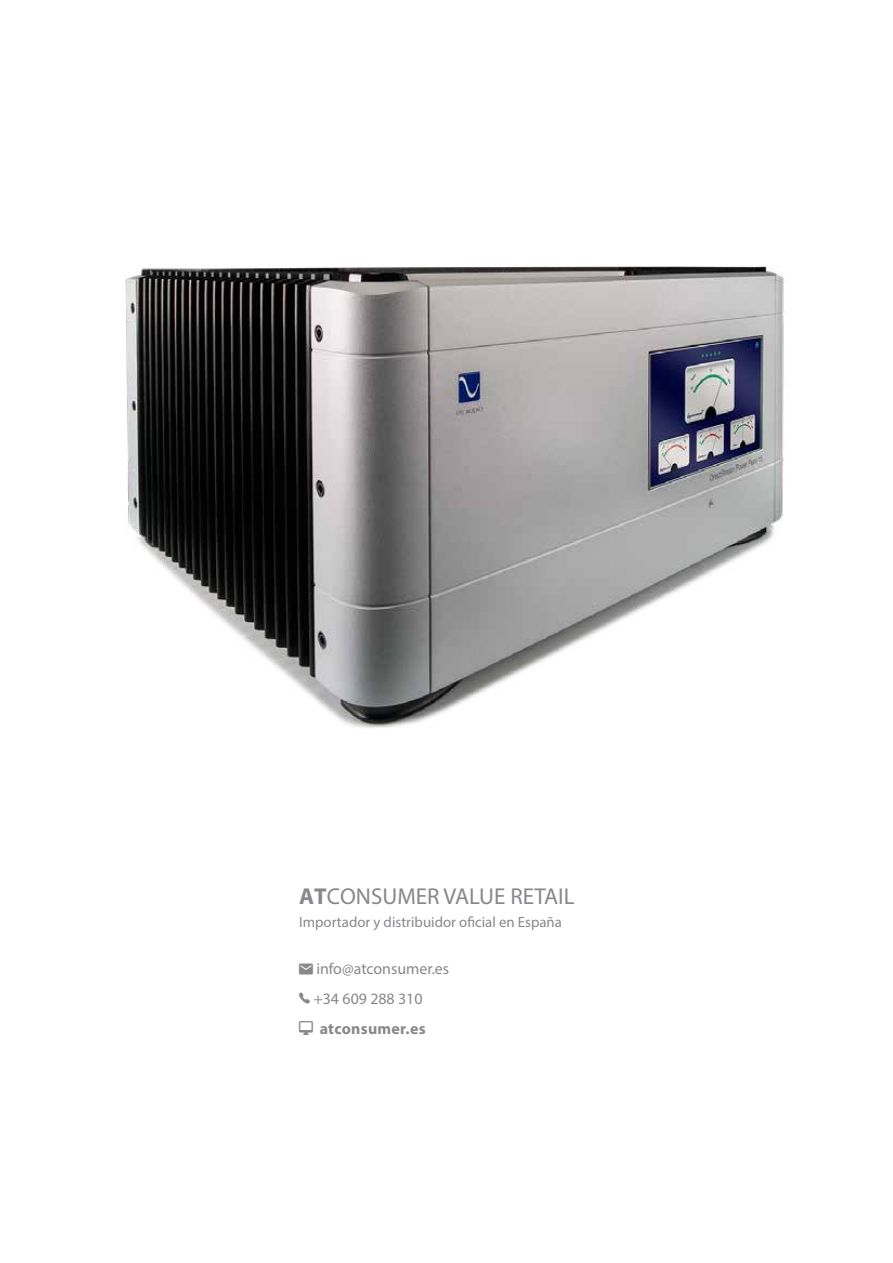
<style>
.page{position:relative;width:893px;height:1263px;background:#fff}
.page>*{position:absolute;margin:0;border:0;box-sizing:border-box;transform-origin:0 0}
.t1{font:22.95px "Myriad Pro";color:#89878c}
.t2{font:15.9px/30px "Myriad Pro";color:#89878c}
.t3{font:700 15.9px "Myriad Pro";letter-spacing:.02em;color:#89878c}
.t4{font:14.85px "Myriad Pro";color:#89878c}
.s1{font-weight:700}
</style>
<div class="page">
<img style="left:124px;top:267px;width:661px;height:461px">
<h1 class="t1" style="left:299px;top:882px;width:277px"><span class="s1">AT</span>CONSUMER VALUE RETAIL</h1>
<p class="t4" style="left:299px;top:913px;width:264px">Importador y distribuidor oficial en España</p>
<p class="t2" style="left:313px;top:953px;width:137px">info@atconsumer.es +34 609 288 310</p>
<p class="t3" style="left:320px;top:1018px;width:107px">atconsumer.es</p>
</div>
